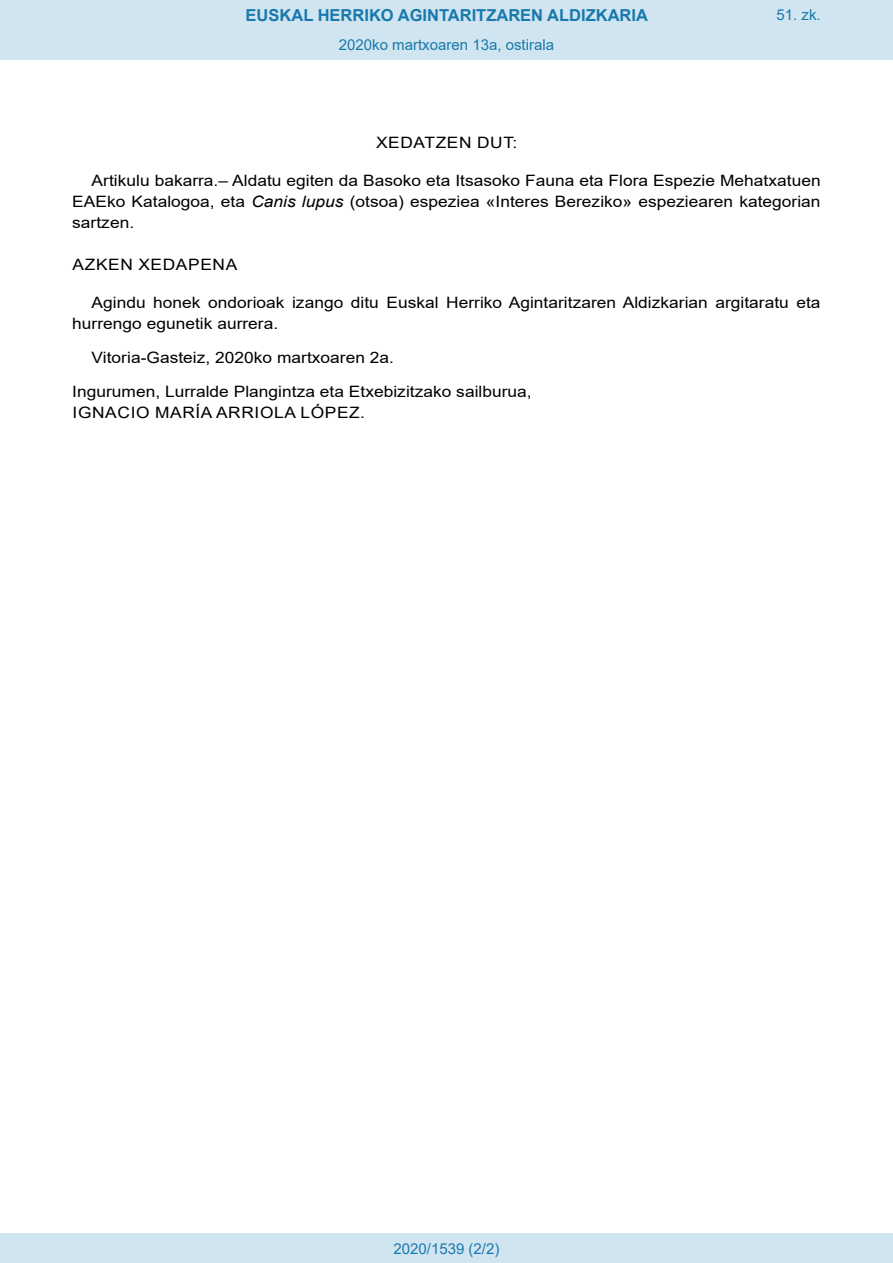
<style>
.page{position:relative;width:893px;height:1263px;background:#fff}
.page>*{position:absolute;margin:0;border:0;box-sizing:border-box;transform-origin:0 0}
.t1{font:700 16.5px "Arial";color:#1879ad}
.BOPVDetalle{font:15.6px/21px "Arial";color:#000;text-align:justify;scale:1.11 1}
.BOPVFirmaPuesto{font:15.6px "Arial";color:#000;scale:1.11 1}
.BOPVFirmaLugFec{font:15.6px "Arial";color:#000;scale:1.11 1}
.BOPVFirmaNombre{font:15.6px "Arial";letter-spacing:.035em;color:#000;scale:1.11 1}
.BOPVDisposicion{font:15.6px "Arial";letter-spacing:.035em;color:#000;scale:1.11 1}
.BOPVClave{font:15.6px "Arial";letter-spacing:.035em;color:#000;scale:1.11 1}
.Paginacion_Centro{font:15px "Arial";color:#1879ad}
.s1{font-style:italic}
</style>
<div class="page">
<div style="left:0;top:0;width:893px;height:60px;background:#d0e5f0"></div>
<div style="left:0;top:1233px;width:893px;height:30px;background:#d0e5f0"></div>
<p class="t1" style="left:246px;top:3px;width:404px">EUSKAL HERRIKO AGINTARITZAREN ALDIZKARIA</p>
<p class="Paginacion_Centro" style="left:339px;top:35px;width:217px">2020ko martxoaren 13a, ostirala</p>
<p class="Paginacion_Centro" style="left:776px;top:5px;width:46px">51. zk.</p>
<p class="BOPVClave" style="left:376px;top:132px;width:129px">XEDATZEN DUT:</p>
<p class="BOPVDetalle" style="left:72px;top:170px;width:676px;text-indent:19px">Artikulu bakarra.– Aldatu egiten da Basoko eta Itsasoko Fauna eta Flora Espezie Mehatxatuen EAEko Katalogoa, eta <span class="s1">Canis lupus</span> (otsoa) espeziea «Interes Bereziko» espeziearen kategorian sartzen.</p>
<p class="BOPVDisposicion" style="left:73px;top:254px;width:150px">AZKEN XEDAPENA</p>
<p class="BOPVDetalle" style="left:72px;top:292px;width:676px;text-indent:19px">Agindu honek ondorioak izango ditu Euskal Herriko Agintaritzaren Aldizkarian argitaratu eta hurrengo egunetik aurrera.</p>
<p class="BOPVFirmaLugFec" style="left:92px;top:347px;width:274px">Vitoria-Gasteiz, 2020ko martxoaren 2a.</p>
<p class="BOPVFirmaPuesto" style="left:72px;top:381px;width:415px">Ingurumen, Lurralde Plangintza eta Etxebizitzako sailburua,</p>
<p class="BOPVFirmaNombre" style="left:73px;top:402px;width:265px">IGNACIO MARÍA ARRIOLA LÓPEZ.</p>
<p class="Paginacion_Centro" style="left:393px;top:1238px;width:107px">2020/1539 (2/2)</p>
</div>
